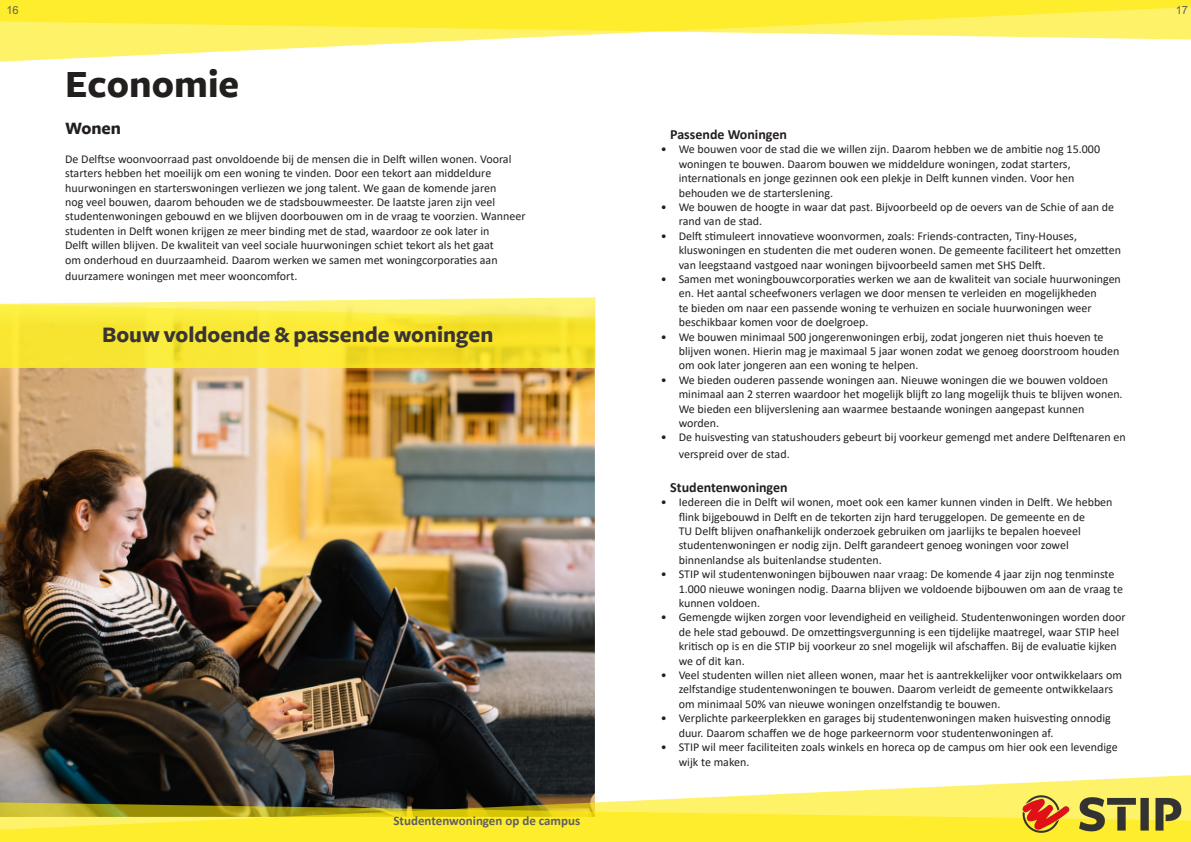
<style>
.page{position:relative;width:1191px;height:842px;background:#fff}
.page>*{position:absolute;margin:0;border:0;box-sizing:border-box;transform-origin:0 0}
.t1{font:700 40px "Freight Sans";color:#241f1f}
.t2{font:700 23px "Freight Sans";color:#393535}
.t3{font:700 18px "Freight Sans";color:#241f1f}
.t4{font:700 14px "Calibri";color:#241f1f}
.t5{font:700 13px "Calibri";color:#615f60}
.t6{font:12px/14.4px "Calibri";color:#241f1f}
.t7{font:11px "Arial Nova";color:#615f60}
</style>
<div class="page">
<img style="left:0;top:368px;width:594px;height:407px">
<svg style="left:0;top:775px;width:1012px;height:67px"></svg>
<img style="left:1012px;top:775px;width:179px;height:67px">
<svg style="left:0;top:40px;width:472px;height:22px"></svg>
<svg style="left:0;top:0;width:1191px;height:40px;fill:#feed2d"></svg>
<svg style="left:0;top:297px;width:595px;height:7px"></svg>
<svg style="left:0;top:304px;width:595px;height:64px"></svg>
<p class="t7" style="left:6px;top:4px;width:14px">16</p>
<p class="t7" style="left:1175px;top:4px;width:14px">17</p>
<h1 class="t1" style="left:65px;top:63px;width:176px">Economie</h1>
<h3 class="t3" style="left:65px;top:119px;width:57px">Wonen</h3>
<p class="t6" style="left:65px;top:151px;width:462px">De Delftse woonvoorraad past onvoldoende bij de mensen die in Delft willen wonen. Vooral starters hebben het moeilijk om een woning te vinden. Door een tekort aan middeldure huurwoningen en starterswoningen verliezen we jong talent. We gaan de komende jaren<br>nog veel bouwen, daarom behouden we de stadsbouwmeester. De laatste jaren zijn veel studentenwoningen gebouwd en we blijven doorbouwen om in de vraag te voorzien. Wanneer studenten in Delft wonen krijgen ze meer binding met de stad, waardoor ze ook later in<br>Delft willen blijven. De kwaliteit van veel sociale huurwoningen schiet tekort als het gaat<br>om onderhoud en duurzaamheid. Daarom werken we samen met woningcorporaties aan</p>
<p class="t6" style="left:65px;top:269px;width:234px">duurzamere woningen met meer wooncomfort.</p>
<h2 class="t2" style="left:102px;top:322px;width:393px">Bouw voldoende &amp; passende woningen</h2>
<p class="t5" style="left:393px;top:811px;width:188px">Studentenwoningen op de campus</p>
<p class="t4" style="left:670px;top:124px;width:118px">Passende Woningen</p>
<p class="t6" style="left:678px;top:142px;width:423px;text-indent:-18px">• We bouwen voor de stad die we willen zijn. Daarom hebben we de ambitie nog 15.000 woningen te bouwen. Daarom bouwen we middeldure woningen, zodat starters, internationals en jonge gezinnen ook een plekje in Delft kunnen vinden. Voor hen behouden we de starterslening.</p>
<p class="t6" style="left:678px;top:200px;width:437px;text-indent:-18px">• We bouwen de hoogte in waar dat past. Bijvoorbeeld op de oevers van de Schie of aan de rand van de stad.</p>
<p class="t6" style="left:678px;top:228px;width:444px;text-indent:-18px">• Delft stimuleert innovatieve woonvormen, zoals: Friends-contracten, Tiny-Houses, kluswoningen en studenten die met ouderen wonen. De gemeente faciliteert het omzetten van leegstaand vastgoed naar woningen bijvoorbeeld samen met SHS Delft.</p>
<p class="t6" style="left:678px;top:272px;width:444px;text-indent:-18px">• Samen met woningbouwcorporaties werken we aan de kwaliteit van sociale huurwoningen en. Het aantal scheefwoners verlagen we door mensen te verleiden en mogelijkheden<br>te bieden om naar een passende woning te verhuizen en sociale huurwoningen weer beschikbaar komen voor de doelgroep.</p>
<p class="t6" style="left:678px;top:329px;width:442px;text-indent:-18px">• We bouwen minimaal 500 jongerenwoningen erbij, zodat jongeren niet thuis hoeven te blijven wonen. Hierin mag je maximaal 5 jaar wonen zodat we genoeg doorstroom houden om ook later jongeren aan een woning te helpen.</p>
<p class="t6" style="left:678px;top:372px;width:445px;text-indent:-18px">• We bieden ouderen passende woningen aan. Nieuwe woningen die we bouwen voldoen minimaal aan 2 sterren waardoor het mogelijk blijft zo lang mogelijk thuis te blijven wonen.<br>We bieden een blijverslening aan waarmee bestaande woningen aangepast kunnen worden.</p>
<p class="t6" style="left:678px;top:429px;width:448px;line-height:16.8px;text-indent:-18px">• De huisvesting van statushouders gebeurt bij voorkeur gemengd met andere Delftenaren en verspreid over de stad.</p>
<p class="t4" style="left:670px;top:477px;width:119px">Studentenwoningen</p>
<p class="t6" style="left:678px;top:495px;width:435px;text-indent:-18px">• Iedereen die in Delft wil wonen, moet ook een kamer kunnen vinden in Delft. We hebben flink bijgebouwd in Delft en de tekorten zijn hard teruggelopen. De gemeente en de<br>TU Delft blijven onafhankelijk onderzoek gebruiken om jaarlijks te bepalen hoeveel studentenwoningen er nodig zijn. Delft garandeert genoeg woningen voor zowel binnenlandse als buitenlandse studenten.</p>
<p class="t6" style="left:678px;top:567px;width:446px;text-indent:-18px">• STIP wil studentenwoningen bijbouwen naar vraag: De komende 4 jaar zijn nog tenminste<br>1.000 nieuwe woningen nodig. Daarna blijven we voldoende bijbouwen om aan de vraag te kunnen voldoen.</p>
<p class="t6" style="left:678px;top:610px;width:448px;text-indent:-18px">• Gemengde wijken zorgen voor levendigheid en veiligheid. Studentenwoningen worden door de hele stad gebouwd. De omzettingsvergunning is een tijdelijke maatregel, waar STIP heel kritisch op is en die STIP bij voorkeur zo snel mogelijk wil afschaffen. Bij de evaluatie kijken we of dit kan.</p>
<p class="t6" style="left:678px;top:668px;width:445px;text-indent:-18px">• Veel studenten willen niet alleen wonen, maar het is aantrekkelijker voor ontwikkelaars om zelfstandige studentenwoningen te bouwen. Daarom verleidt de gemeente ontwikkelaars om minimaal 50% van nieuwe woningen onzelfstandig te bouwen.</p>
<p class="t6" style="left:678px;top:711px;width:433px;text-indent:-18px">• Verplichte parkeerplekken en garages bij studentenwoningen maken huisvesting onnodig duur. Daarom schaffen we de hoge parkeernorm voor studentenwoningen af.</p>
<p class="t6" style="left:678px;top:740px;width:440px;text-indent:-18px">• STIP wil meer faciliteiten zoals winkels en horeca op de campus om hier ook een levendige wijk te maken.</p>
</div>
